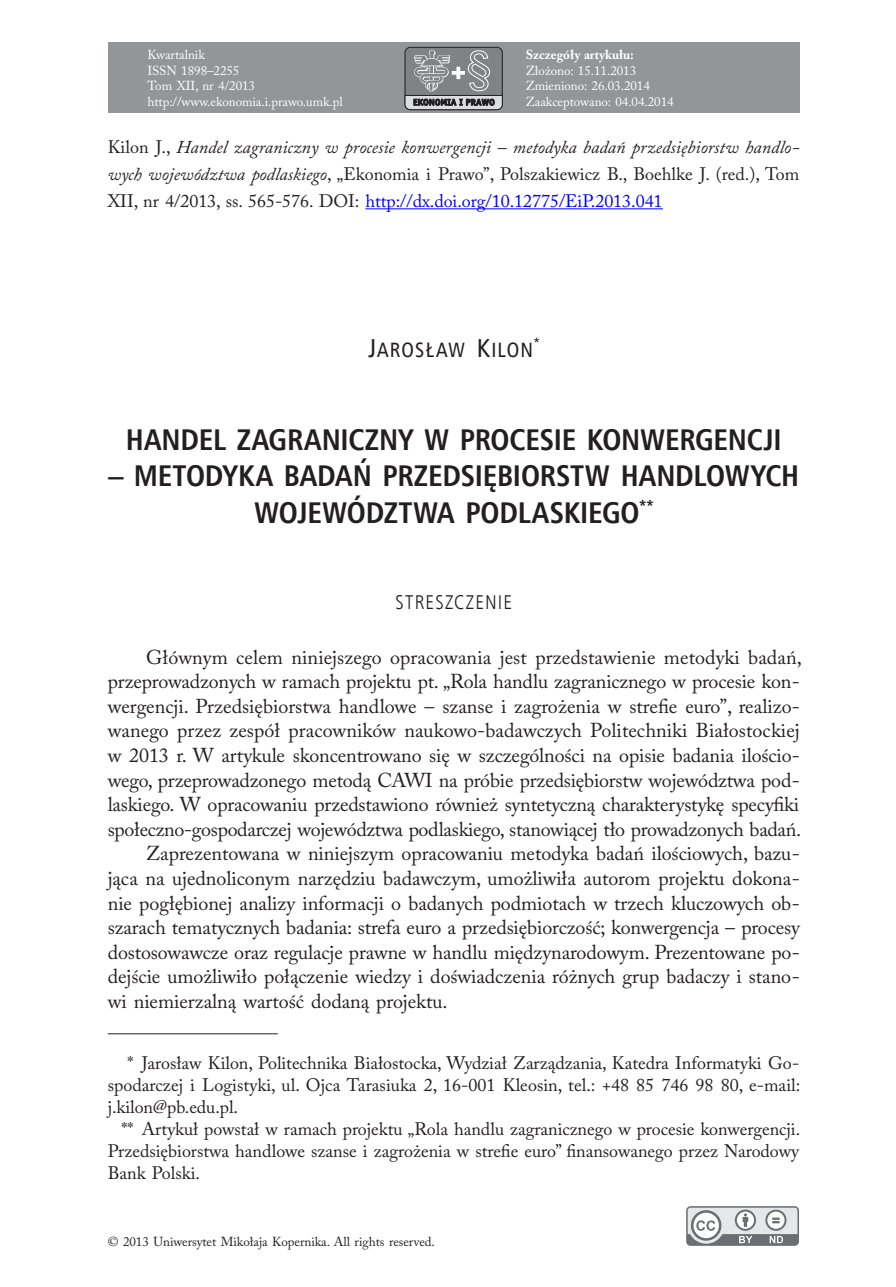
<style>
.page{position:relative;width:896px;height:1287px;background:#fff}
.page>*{position:absolute;margin:0;border:0;box-sizing:border-box;transform-origin:0 0}
.t1{font:700 30px/36.8px "Humnst 777 Cn EU";letter-spacing:-.005em;color:#231f20;text-align:center}
.t2{font:20.8px "Humnst 777 Cn EU Normal SC800";letter-spacing:.055em;color:#231f20}
.t3{font:20px "Adobe Caslon Pro";letter-spacing:-.01em;color:#231f20}
.t4{font:20px "Adobe Caslon Pro";letter-spacing:-.04em;color:#231f20}
.t5{font:20px "Adobe Caslon Pro";letter-spacing:-.03em;color:#231f20}
.t6{font:20px "Humnst 777 Lt Cn EU";letter-spacing:.06em;color:#231f20}
.t7{font:18px/22.2px "Adobe Caslon Pro";letter-spacing:-.005em;color:#231f20;text-align:justify}
.t8{font:italic 18px/27px "Adobe Caslon Pro";color:#231f20;text-align:justify}
.t9{font:13px/16px "Adobe Caslon Pro";letter-spacing:-.005em;color:#fff}
.t10{font:13px "Adobe Caslon Pro";letter-spacing:-.005em;color:#231f20}
.t11{font:700 13px "Adobe Caslon Pro";color:#fff}
.s1{font-style:normal}
.s2{font-style:normal;color:#00f}
.s3{font-size:26px}
</style>
<div class="page">
<div style="left:108px;top:43px;width:691px;height:70px;background:#939598"></div>
<div style="left:405px;top:47px;width:98px;height:63px;border:1px solid #231f20;border-radius:5px"></div>
<svg style="left:404px;top:50px;width:99px;height:60px;background:#8c8d8f"></svg>
<div style="left:456px;top:67px;width:4px;height:12px;border:1px solid #fff"></div>
<svg style="left:686px;top:1206px;width:113px;height:40px"></svg>
<hr style="left:365px;top:208px;width:298px;height:1px;background:#00f">
<hr style="left:108px;top:1033px;width:170px;height:1px;background:#231f20">
<p class="t9" style="left:147px;top:46px;width:197px">Kwartalnik<br>ISSN 1898–2255<br>Tom XII, nr 4/2013 http://www.ekonomia.i.prawo.umk.pl</p>
<p class="t11" style="left:526px;top:46px;width:110px">Szczegóły artykułu:</p>
<p class="t9" style="left:526px;top:62px;width:149px">Złożono: 15.11.2013<br>Zmieniono: 26.03.2014<br>Zaakceptowano: 04.04.2014</p>
<p class="t8" style="left:108px;top:133px;width:693px"><span class="s1">Kilon J.,</span> Handel zagraniczny w procesie konwergencji – metodyka badań przedsiębiorstw handlo&shy;wych województwa podlaskiego<span class="s1">, „Ekonomia i Prawo”, Polszakiewicz B., Boehlke J. (red.), Tom XII, nr 4/2013, ss. 565-576. DOI:</span> <span class="s2">http://dx.doi.org/10.12775/EiP.2013.041</span></p>
<p class="t2" style="left:368px;top:337px;width:172px"><span class="s3">J</span>AROSŁAW <span class="s3">K</span>ILON<sup>*</sup></p>
<h1 class="t1" style="left:126px;top:421px;width:657px">HANDEL ZAGRANICZNY W PROCESIE KONWERGENCJI</h1>
<h1 class="t1" style="left:108px;top:458px;width:692px">– METODYKA BADAŃ PRZEDSIĘBIORSTW HANDLOWYCH<br>WOJEWÓDZTWA PODLASKIEGO<sup>**</sup></h1>
<p class="t6" style="left:395px;top:590px;width:118px">STRESZCZENIE</p>
<p class="t3" style="left:146px;top:645px;width:657px">Głównym celem niniejszego opracowania jest przedstawienie metodyki badań,</p>
<p class="t3" style="left:108px;top:669px;width:693px">przeprowadzonych w ramach projektu pt. „Rola handlu zagranicznego w procesie kon-</p>
<p class="t3" style="left:108px;top:694px;width:693px">wergencji. Przedsiębiorstwa handlowe – szanse i zagrożenia w strefie euro”, realizo-</p>
<p class="t3" style="left:108px;top:719px;width:694px">wanego przez zespół pracowników naukowo-badawczych Politechniki Białostockiej</p>
<p class="t3" style="left:108px;top:743px;width:693px">w 2013 r. W artykule skoncentrowano się w szczególności na opisie badania ilościo-</p>
<p class="t3" style="left:108px;top:768px;width:693px">wego, przeprowadzonego metodą CAWI na próbie przedsiębiorstw województwa pod-</p>
<p class="t4" style="left:108px;top:792px;width:693px">laskiego. W opracowaniu przedstawiono również syntetyczną charakterystykę specyfiki</p>
<p class="t3" style="left:108px;top:817px;width:695px">społeczno-gospodarczej województwa podlaskiego, stanowiącej tło prowadzonych badań.</p>
<p class="t3" style="left:146px;top:842px;width:655px">Zaprezentowana w niniejszym opracowaniu metodyka badań ilościowych, bazu-</p>
<p class="t3" style="left:108px;top:866px;width:693px">jąca na ujednoliconym narzędziu badawczym, umożliwiła autorom projektu dokona-</p>
<p class="t3" style="left:108px;top:891px;width:693px">nie pogłębionej analizy informacji o badanych podmiotach w trzech kluczowych ob-</p>
<p class="t3" style="left:108px;top:915px;width:694px">szarach tematycznych badania: strefa euro a przedsiębiorczość; konwergencja – procesy</p>
<p class="t5" style="left:108px;top:940px;width:693px">dostosowawcze oraz regulacje prawne w handlu międzynarodowym. Prezentowane po-</p>
<p class="t3" style="left:108px;top:965px;width:693px">dejście umożliwiło połączenie wiedzy i doświadczenia różnych grup badaczy i stano-</p>
<p class="t3" style="left:108px;top:989px;width:341px">wi niemierzalną wartość dodaną projektu.</p>
<p class="t7" style="left:108px;top:1051px;width:694px;text-indent:20px">* Jarosław Kilon, Politechnika Białostocka, Wydział Zarządzania, Katedra Informatyki Go&shy;spodarczej i Logistyki, ul. Ojca Tarasiuka 2, 16-001 Kleosin, tel.: +48 85 746 98 80, e-mail: j.kilon@pb.edu.pl.</p>
<p class="t7" style="left:108px;top:1118px;width:694px;text-indent:14px">** Artykuł powstał w ramach projektu „Rola handlu zagranicznego w procesie konwergencji.<br>Przedsiębiorstwa handlowe szanse i zagrożenia w strefie euro” finansowanego przez Narodowy Bank Polski.</p>
<p class="t10" style="left:108px;top:1234px;width:329px">© 2013 Uniwersytet Mikołaja Kopernika. All rights reserved.</p>
</div>
